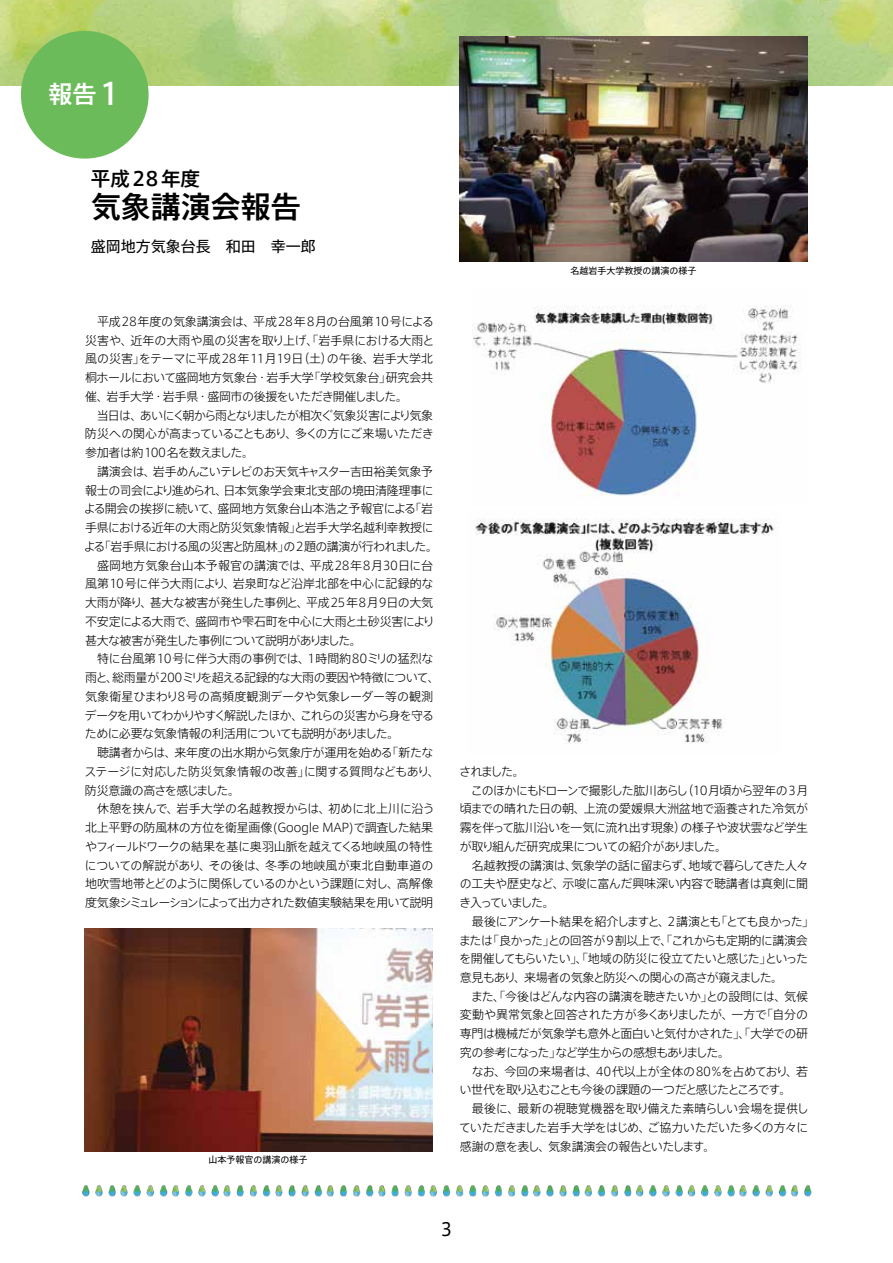
<style>
.page{position:relative;width:893px;height:1263px;background:#fff}
.page>*{position:absolute;margin:0;border:0;box-sizing:border-box;transform-origin:0 0}
.t1{font:500 30px "Axis Std";color:#000}
.t2{font:500 24px "Axis Std";color:#fff}
.t3{font:500 19.5px "Axis Std";color:#000}
.t4{font:18px "Axis Std";color:#000}
.t5{font:15px "Axis Std";color:#000}
.t6{font:300 12px/18.8px "Axis Std";letter-spacing:-.035em;color:#000;text-align:justify}
.t7{font:300 12px "Axis Std";letter-spacing:-.015em;color:#000}
.t8{font:300 12px "Axis Std";letter-spacing:-.07em;color:#000}
.t9{font:300 12px "Axis Std";color:#000}
.t10{font:300 12px "Axis Std";letter-spacing:-.06em;color:#000}
.t11{font:300 12px "Axis Std";letter-spacing:-.08em;color:#000}
.t12{font:300 12px "Axis Std";letter-spacing:-.005em;color:#000}
.t13{font:300 12px "Axis Std";letter-spacing:-.085em;color:#000}
.t14{font:300 12px "Axis Std";letter-spacing:-.01em;color:#000}
.t15{font:300 12px "Axis Std";letter-spacing:-.055em;color:#000}
.t16{font:300 12px "Axis Std";letter-spacing:-.135em;color:#000}
.t17{font:9px "Axis Std";color:#000}
.s1{font-size:30px}
</style>
<div class="page">
<img style="left:0;top:0;width:893px;height:85px">
<img style="left:82px;top:1185px;width:730px;height:12px">
<div style="left:21px;top:31px;width:128px;height:128px;background:#6cbb5a;border-radius:50%"></div>
<img style="left:85px;top:929px;width:347px;height:222px">
<img style="left:459px;top:36px;width:348px;height:226px">
<img style="left:473px;top:305px;width:327px;height:191px">
<img style="left:475px;top:519px;width:304px;height:225px">
<h2 class="t2" style="left:48px;top:76px;width:73px">報告<span class="s1">1</span></h2>
<h3 class="t3" style="left:91px;top:163px;width:111px">平成28年度</h3>
<h1 class="t1" style="left:91px;top:184px;width:211px">気象講演会報告</h1>
<p class="t5" style="left:91px;top:235px;width:226px">盛岡地方気象台長　和田　幸一郎</p>
<p class="t6" style="left:85px;top:311px;width:351px;text-indent:12px">平成28年度の気象講演会は、平成28年8月の台風第10号による災害や、近年の大雨や風の災害を取り上げ、「岩手県における大雨と風の災害」をテーマに平成28年11月19日（土）の午後、岩手大学北桐ホールにおいて盛岡地方気象台・岩手大学「学校気象台」研究会共催、岩手大学・岩手県・盛岡市の後援をいただき開催しました。</p>
<p class="t6" style="left:85px;top:405px;width:350px;text-indent:12px">当日は、あいにく朝から雨となりましたが相次ぐ気象災害により気象防災への関心が高まっていることもあり、多くの方にご来場いただき参加者は約100名を数えました。</p>
<p class="t6" style="left:97px;top:461px;width:338px">講演会は、岩手めんこいテレビのお天気キャスター吉田裕美気象予</p>
<p class="t6" style="left:85px;top:480px;width:350px">報士の司会により進められ、日本気象学会東北支部の境田清隆理事に</p>
<p class="t6" style="left:84px;top:499px;width:351px">よる開会の挨拶に続いて、盛岡地方気象台山本浩之予報官による「岩</p>
<p class="t6" style="left:85px;top:517px;width:350px">手県における近年の大雨と防災気象情報」と岩手大学名越利幸教授に</p>
<p class="t6" style="left:84px;top:536px;width:356px">よる「岩手県における風の災害と防風林」の2題の講演が行われました。</p>
<p class="t9" style="left:97px;top:556px;width:338px">盛岡地方気象台山本予報官の講演では、平成28年8月30日に台</p>
<p class="t7" style="left:85px;top:575px;width:350px">風第10号に伴う大雨により、岩泉町など沿岸北部を中心に記録的な</p>
<p class="t6" style="left:85px;top:592px;width:350px">大雨が降り、甚大な被害が発生した事例と、平成25年8月9日の大気</p>
<p class="t6" style="left:85px;top:611px;width:351px">不安定による大雨で、盛岡市や雫石町を中心に大雨と土砂災害により</p>
<p class="t10" style="left:85px;top:631px;width:278px">甚大な被害が発生した事例について説明がありました。</p>
<p class="t6" style="left:97px;top:649px;width:338px">特に台風第10号に伴う大雨の事例では、1時間約80ミリの猛烈な</p>
<p class="t6" style="left:85px;top:667px;width:356px">雨と、総雨量が200ミリを超える記録的な大雨の要因や特徴について、</p>
<p class="t12" style="left:85px;top:687px;width:350px">気象衛星ひまわり8号の高頻度観測データや気象レーダー等の観測</p>
<p class="t11" style="left:85px;top:706px;width:351px">データを用いてわかりやすく解説したほか、これらの災害から身を守る</p>
<p class="t6" style="left:85px;top:724px;width:316px">ために必要な気象情報の利活用についても説明がありました。</p>
<p class="t6" style="left:97px;top:742px;width:338px">聴講者からは、来年度の出水期から気象庁が運用を始める「新たな</p>
<p class="t7" style="left:84px;top:762px;width:357px">ステージに対応した防災気象情報の改善」に関する質問などもあり、</p>
<p class="t8" style="left:85px;top:781px;width:157px">防災意識の高さを感じました。</p>
<p class="t9" style="left:97px;top:800px;width:339px">休憩を挟んで、岩手大学の名越教授からは、初めに北上川に沿う</p>
<p class="t6" style="left:85px;top:817px;width:350px">北上平野の防風林の方位を衛星画像(Google MAP)で調査した結果</p>
<p class="t6" style="left:85px;top:836px;width:350px">やフィールドワークの結果を基に奥羽山脈を越えてくる地峡風の特性</p>
<p class="t9" style="left:85px;top:856px;width:350px">についての解説があり、その後は、冬季の地峡風が東北自動車道の</p>
<p class="t10" style="left:85px;top:875px;width:350px">地吹雪地帯とどのように関係しているのかという課題に対し、高解像</p>
<p class="t8" style="left:85px;top:894px;width:350px">度気象シミュレーションによって出力された数値実験結果を用いて説明</p>
<p class="t17" style="left:209px;top:1153px;width:100px">山本予報官の講演の様子</p>
<p class="t17" style="left:570px;top:264px;width:127px">名越岩手大学教授の講演の様子</p>
<p class="t6" style="left:459px;top:761px;width:67px">されました。</p>
<p class="t8" style="left:471px;top:781px;width:339px">このほかにもドローンで撮影した肱川あらし（10月頃から翌年の3月</p>
<p class="t7" style="left:460px;top:800px;width:349px">頃までの晴れた日の朝、上流の愛媛県大洲盆地で涵養された冷気が</p>
<p class="t6" style="left:460px;top:817px;width:350px">霧を伴って肱川沿いを一気に流れ出す現象）の様子や波状雲など学生</p>
<p class="t15" style="left:460px;top:837px;width:269px">が取り組んだ研究成果についての紹介がありました。</p>
<p class="t6" style="left:472px;top:855px;width:338px">名越教授の講演は、気象学の話に留まらず、地域で暮らしてきた人々</p>
<p class="t6" style="left:460px;top:874px;width:350px">の工夫や歴史など、示唆に富んだ興味深い内容で聴講者は真剣に聞</p>
<p class="t16" style="left:459px;top:894px;width:97px">き入っていました。</p>
<p class="t11" style="left:472px;top:912px;width:344px">最後にアンケート結果を紹介しますと、2講演とも「とても良かった」</p>
<p class="t6" style="left:459px;top:930px;width:350px">または「良かった」との回答が9割以上で、「これからも定期的に講演会</p>
<p class="t8" style="left:459px;top:950px;width:350px">を開催してもらいたい」、「地域の防災に役立てたいと感じた」といった</p>
<p class="t6" style="left:460px;top:967px;width:325px">意見もあり、来場者の気象と防災への関心の高さが窺えました。</p>
<p class="t6" style="left:471px;top:986px;width:338px">また、「今後はどんな内容の講演を聴きたいか」との設問には、気候</p>
<p class="t7" style="left:460px;top:1006px;width:350px">変動や異常気象と回答された方が多くありましたが、一方で「自分の</p>
<p class="t6" style="left:460px;top:1023px;width:350px">専門は機械だが気象学も意外と面白いと気付かされた」、「大学での研</p>
<p class="t10" style="left:460px;top:1043px;width:272px">究の参考になった」など学生からの感想もありました。</p>
<p class="t6" style="left:472px;top:1061px;width:338px">なお、今回の来場者は、40代以上が全体の80％を占めており、若</p>
<p class="t13" style="left:460px;top:1081px;width:333px">い世代を取り込むことも今後の課題の一つだと感じたところです。</p>
<p class="t14" style="left:472px;top:1100px;width:339px">最後に、最新の視聴覚機器を取り備えた素晴らしい会場を提供し</p>
<p class="t6" style="left:459px;top:1117px;width:350px">ていただきました岩手大学をはじめ、ご協力いただいた多くの方々に</p>
<p class="t6" style="left:460px;top:1136px;width:257px">感謝の意を表し、気象講演会の報告といたします。</p>
<h3 class="t4" style="left:440px;top:1216px;width:14px">3</h3>
</div>
